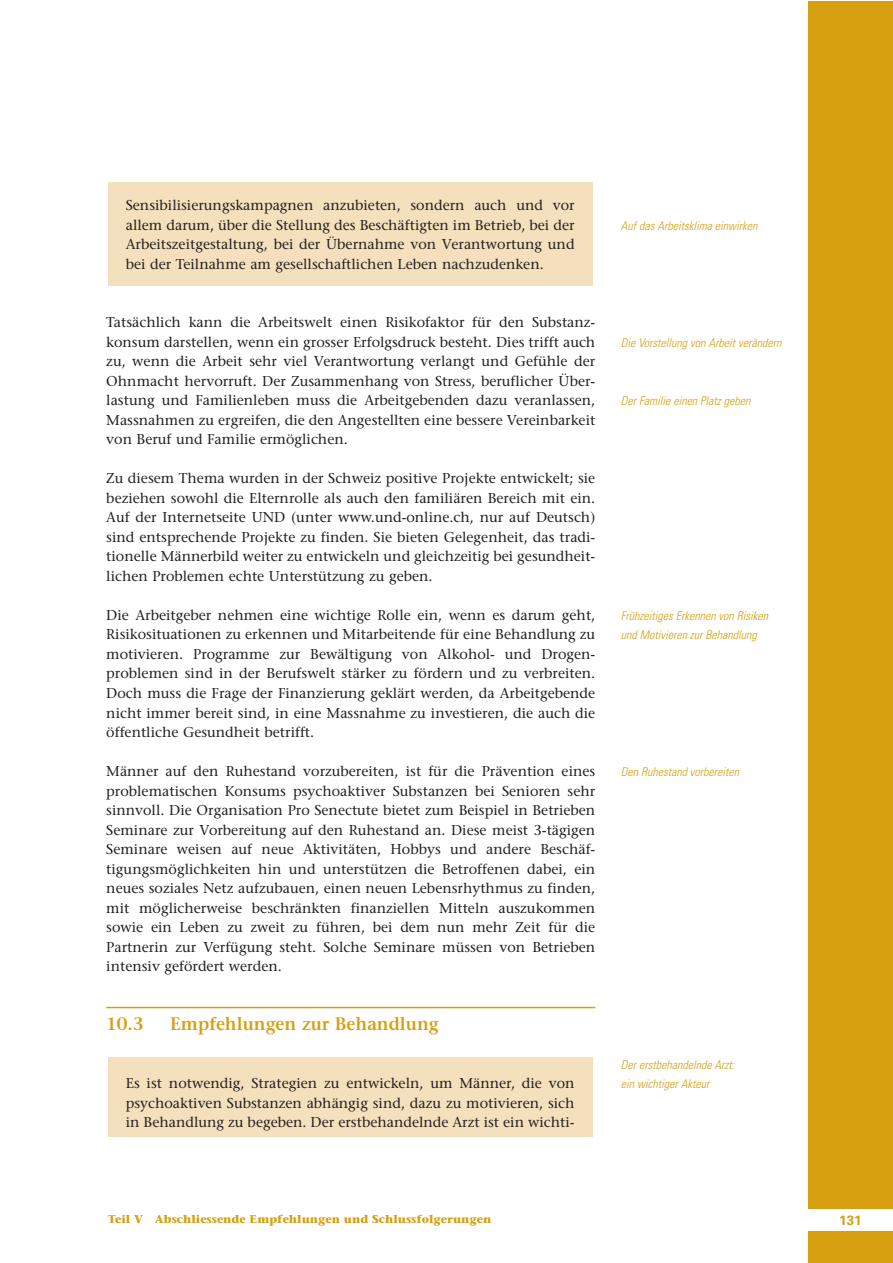
<style>
.page{position:relative;width:893px;height:1263px;background:#fff}
.page>*{position:absolute;margin:0;border:0;box-sizing:border-box;transform-origin:0 0}
.t1{font:600 18px "Stone Serif";color:#d59f0f;scale:.96 1}
.t2{font:600 18px "Stone Serif";color:#d59f0f}
.t3{font:14.25px/19.5px "Stone Serif";color:#231f20;text-align:justify}
.t4{font:700 13.5px "Univers";color:#d59f0f}
.t5{font:italic 300 condensed 12px/19.5px "Univers";color:#d59f0f}
.t6{font:700 11.25px "Stone Serif";color:#d59f0f}
</style>
<div class="page">
<div style="left:808px;top:1px;width:84px;height:1262px;background:#d59f0f"></div>
<div style="left:808px;top:1209px;width:84px;height:21px;background:#fff"></div>
<hr style="left:106px;top:1007px;width:489px;height:1px;background:#d59f0f">
<div style="left:108px;top:1057px;width:485px;height:80px;background:#f4e0bc"></div>
<div style="left:108px;top:182px;width:485px;height:103px;background:#f4e0bc"></div>
<p class="t3" style="left:126px;top:197px;width:450px">Sensibilisierungskampagnen anzubieten, sondern auch und vor allem darum, über die Stellung des Beschäftigten im Betrieb, bei der Arbeitszeitgestaltung, bei der Übernahme von Verantwortung und bei der Teilnahme am gesellschaftlichen Leben nachzudenken.</p>
<p class="t3" style="left:106px;top:314px;width:491px">Tatsächlich kann die Arbeitswelt einen Risikofaktor für den Substanz&shy;konsum darstellen, wenn ein grosser Erfolgsdruck besteht. Dies trifft auch zu, wenn die Arbeit sehr viel Verantwortung verlangt und Gefühle der Ohnmacht hervorruft. Der Zusammenhang von Stress, beruflicher Über&shy;lastung und Familienleben muss die Arbeitgebenden dazu veranlassen, Massnahmen zu ergreifen, die den Angestellten eine bessere Vereinbarkeit von Beruf und Familie ermöglichen.</p>
<p class="t3" style="left:106px;top:470px;width:491px">Zu diesem Thema wurden in der Schweiz positive Projekte entwickelt; sie beziehen sowohl die Elternrolle als auch den familiären Bereich mit ein.<br>Auf der Internetseite UND (unter www.und-online.ch, nur auf Deutsch) sind entsprechende Projekte zu finden. Sie bieten Gelegenheit, das tradi&shy;tionelle Männerbild weiter zu entwickeln und gleichzeitig bei gesundheit&shy;lichen Problemen echte Unterstützung zu geben.</p>
<p class="t3" style="left:106px;top:607px;width:491px">Die Arbeitgeber nehmen eine wichtige Rolle ein, wenn es darum geht, Risikosituationen zu erkennen und Mitarbeitende für eine Behandlung zu motivieren. Programme zur Bewältigung von Alkohol- und Drogen&shy;problemen sind in der Berufswelt stärker zu fördern und zu verbreiten.<br>Doch muss die Frage der Finanzierung geklärt werden, da Arbeitgebende nicht immer bereit sind, in eine Massnahme zu investieren, die auch die öffentliche Gesundheit betrifft.</p>
<p class="t3" style="left:106px;top:763px;width:491px">Männer auf den Ruhestand vorzubereiten, ist für die Prävention eines problematischen Konsums psychoaktiver Substanzen bei Senioren sehr sinnvoll. Die Organisation Pro Senectute bietet zum Beispiel in Betrieben Seminare zur Vorbereitung auf den Ruhestand an. Diese meist 3-tägigen Seminare weisen auf neue Aktivitäten, Hobbys und andere Beschäf&shy;tigungsmöglichkeiten hin und unterstützen die Betroffenen dabei, ein neues soziales Netz aufzubauen, einen neuen Lebensrhythmus zu finden, mit möglicherweise beschränkten finanziellen Mitteln auszukommen sowie ein Leben zu zweit zu führen, bei dem nun mehr Zeit für die Partnerin zur Verfügung steht. Solche Seminare müssen von Betrieben intensiv gefördert werden.</p>
<p class="t2" style="left:106px;top:1016px;width:39px">10.3</p>
<p class="t1" style="left:170px;top:1016px;width:281px">Empfehlungen zur Behandlung</p>
<p class="t3" style="left:126px;top:1075px;width:450px">Es ist notwendig, Strategien zu entwickeln, um Männer, die von psychoaktiven Substanzen abhängig sind, dazu zu motivieren, sich in Behandlung zu begeben. Der erstbehandelnde Arzt ist ein wichti-</p>
<p class="t5" style="left:621px;top:217px;width:138px">Auf das Arbeitsklima einwirken</p>
<p class="t5" style="left:621px;top:334px;width:162px">Die Vorstellung von Arbeit verändern</p>
<p class="t5" style="left:621px;top:393px;width:131px">Der Familie einen Platz geben</p>
<p class="t5" style="left:621px;top:607px;width:149px">Frühzeitiges Erkennen von Risiken und Motivieren zur Behandlung</p>
<p class="t5" style="left:621px;top:763px;width:120px">Den Ruhestand vorbereiten</p>
<p class="t5" style="left:621px;top:1056px;width:115px">Der erstbehandelnde Arzt: ein wichtiger Akteur</p>
<p class="t6" style="left:108px;top:1215px;width:385px">Teil V Abschliessende Empfehlungen und Schlussfolgerungen</p>
<p class="t4" style="left:839px;top:1215px;width:24px">131</p>
</div>
